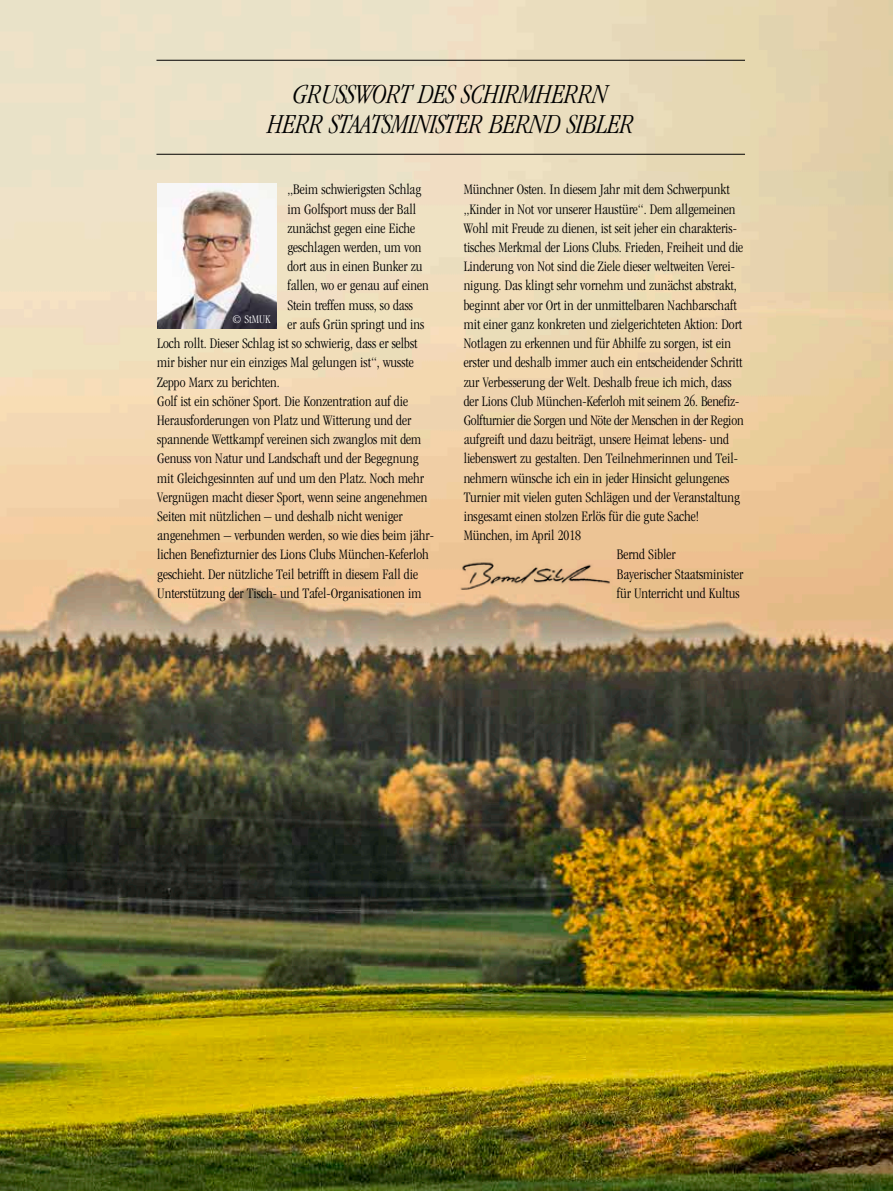
<style>
.page{position:relative;width:893px;height:1191px;background:#fff}
.page>*{position:absolute;margin:0;border:0;box-sizing:border-box;transform-origin:0 0}
.t1{font:italic 300 condensed 28.5px/29.7px "Garamond";letter-spacing:-.01em;color:#000;text-align:center}
.t2{font:300 condensed 15px "Garamond";color:#000}
.t3{font:300 condensed 12px "Garamond";color:#fff}
</style>
<div class="page">
<img style="left:0;top:0;width:893px;height:1191px">
<hr style="left:156px;top:60px;width:589px;height:1px;background:#000">
<hr style="left:156px;top:154px;width:589px;height:1px;background:#000">
<img style="left:157px;top:183px;width:119px;height:146px">
<img style="left:455px;top:555px;width:157px;height:36px">
<h1 class="t1" style="left:267px;top:79px;width:368px">GRUSSWORT DES SCHIRMHERRN<br>HERR STAATSMINISTER BERND SIBLER</h1>
<p class="t2" style="left:287px;top:181px;width:135px">„Beim schwierigsten Schlag</p>
<p class="t2" style="left:287px;top:201px;width:130px">im Golfsport muss der Ball</p>
<p class="t2" style="left:287px;top:220px;width:129px">zunächst gegen eine Eiche</p>
<p class="t2" style="left:287px;top:239px;width:136px">geschlagen werden, um von</p>
<p class="t2" style="left:287px;top:258px;width:137px">dort aus in einen Bunker zu</p>
<p class="t2" style="left:287px;top:277px;width:143px">fallen, wo er genau auf einen</p>
<p class="t2" style="left:287px;top:297px;width:127px">Stein treffen muss, so dass</p>
<p class="t2" style="left:287px;top:316px;width:138px">er aufs Grün springt und ins</p>
<p class="t2" style="left:157px;top:335px;width:262px">Loch rollt. Dieser Schlag ist so schwierig, dass er selbst</p>
<p class="t2" style="left:157px;top:354px;width:258px">mir bisher nur ein einziges Mal gelungen ist“, wusste</p>
<p class="t2" style="left:157px;top:373px;width:124px">Zeppo Marx zu berichten.</p>
<p class="t2" style="left:157px;top:393px;width:252px">Golf ist ein schöner Sport. Die Konzentration auf die</p>
<p class="t2" style="left:157px;top:412px;width:256px">Herausforderungen von Platz und Witterung und der</p>
<p class="t2" style="left:157px;top:431px;width:266px">spannende Wettkampf vereinen sich zwanglos mit dem</p>
<p class="t2" style="left:157px;top:450px;width:263px">Genuss von Natur und Landschaft und der Begegnung</p>
<p class="t2" style="left:157px;top:469px;width:268px">mit Gleichgesinnten auf und um den Platz. Noch mehr</p>
<p class="t2" style="left:157px;top:489px;width:272px">Vergnügen macht dieser Sport, wenn seine angenehmen</p>
<p class="t2" style="left:157px;top:508px;width:247px">Seiten mit nützlichen – und deshalb nicht weniger</p>
<p class="t2" style="left:157px;top:527px;width:278px">angenehmen – verbunden werden, so wie dies beim jähr-</p>
<p class="t2" style="left:157px;top:546px;width:273px">lichen Benefizturnier des Lions Clubs München-Keferloh</p>
<p class="t2" style="left:157px;top:565px;width:262px">geschieht. Der nützliche Teil betrifft in diesem Fall die</p>
<p class="t2" style="left:157px;top:585px;width:266px">Unterstützung der Tisch- und Tafel-Organisationen im</p>
<p class="t3" style="left:232px;top:313px;width:40px">© StMUK</p>
<p class="t2" style="left:464px;top:181px;width:268px">Münchner Osten. In diesem Jahr mit dem Schwerpunkt</p>
<p class="t2" style="left:464px;top:201px;width:273px">„Kinder in Not vor unserer Haustüre“. Dem allgemeinen</p>
<p class="t2" style="left:464px;top:220px;width:274px">Wohl mit Freude zu dienen, ist seit jeher ein charakteris-</p>
<p class="t2" style="left:464px;top:239px;width:281px">tisches Merkmal der Lions Clubs. Frieden, Freiheit und die</p>
<p class="t2" style="left:464px;top:258px;width:273px">Linderung von Not sind die Ziele dieser weltweiten Verei-</p>
<p class="t2" style="left:464px;top:277px;width:275px">nigung. Das klingt sehr vornehm und zunächst abstrakt,</p>
<p class="t2" style="left:464px;top:297px;width:275px">beginnt aber vor Ort in der unmittelbaren Nachbarschaft</p>
<p class="t2" style="left:464px;top:316px;width:280px">mit einer ganz konkreten und zielgerichteten Aktion: Dort</p>
<p class="t2" style="left:464px;top:335px;width:269px">Notlagen zu erkennen und für Abhilfe zu sorgen, ist ein</p>
<p class="t2" style="left:464px;top:354px;width:280px">erster und deshalb immer auch ein entscheidender Schritt</p>
<p class="t2" style="left:464px;top:373px;width:269px">zur Verbesserung der Welt. Deshalb freue ich mich, dass</p>
<p class="t2" style="left:464px;top:393px;width:277px">der Lions Club München-Keferloh mit seinem 26. Benefiz-</p>
<p class="t2" style="left:464px;top:412px;width:281px">Golfturnier die Sorgen und Nöte der Menschen in der Region</p>
<p class="t2" style="left:464px;top:431px;width:267px">aufgreift und dazu beiträgt, unsere Heimat lebens- und</p>
<p class="t2" style="left:464px;top:450px;width:276px">liebenswert zu gestalten. Den Teilnehmerinnen und Teil-</p>
<p class="t2" style="left:464px;top:469px;width:267px">nehmern wünsche ich ein in jeder Hinsicht gelungenes</p>
<p class="t2" style="left:464px;top:489px;width:278px">Turnier mit vielen guten Schlägen und der Veranstaltung</p>
<p class="t2" style="left:464px;top:508px;width:237px">insgesamt einen stolzen Erlös für die gute Sache!</p>
<p class="t2" style="left:464px;top:527px;width:119px">München, im April 2018</p>
<p class="t2" style="left:617px;top:546px;width:61px">Bernd Sibler</p>
<p class="t2" style="left:617px;top:565px;width:128px">Bayerischer Staatsminister</p>
<p class="t2" style="left:617px;top:585px;width:124px">für Unterricht und Kultus</p>
</div>
